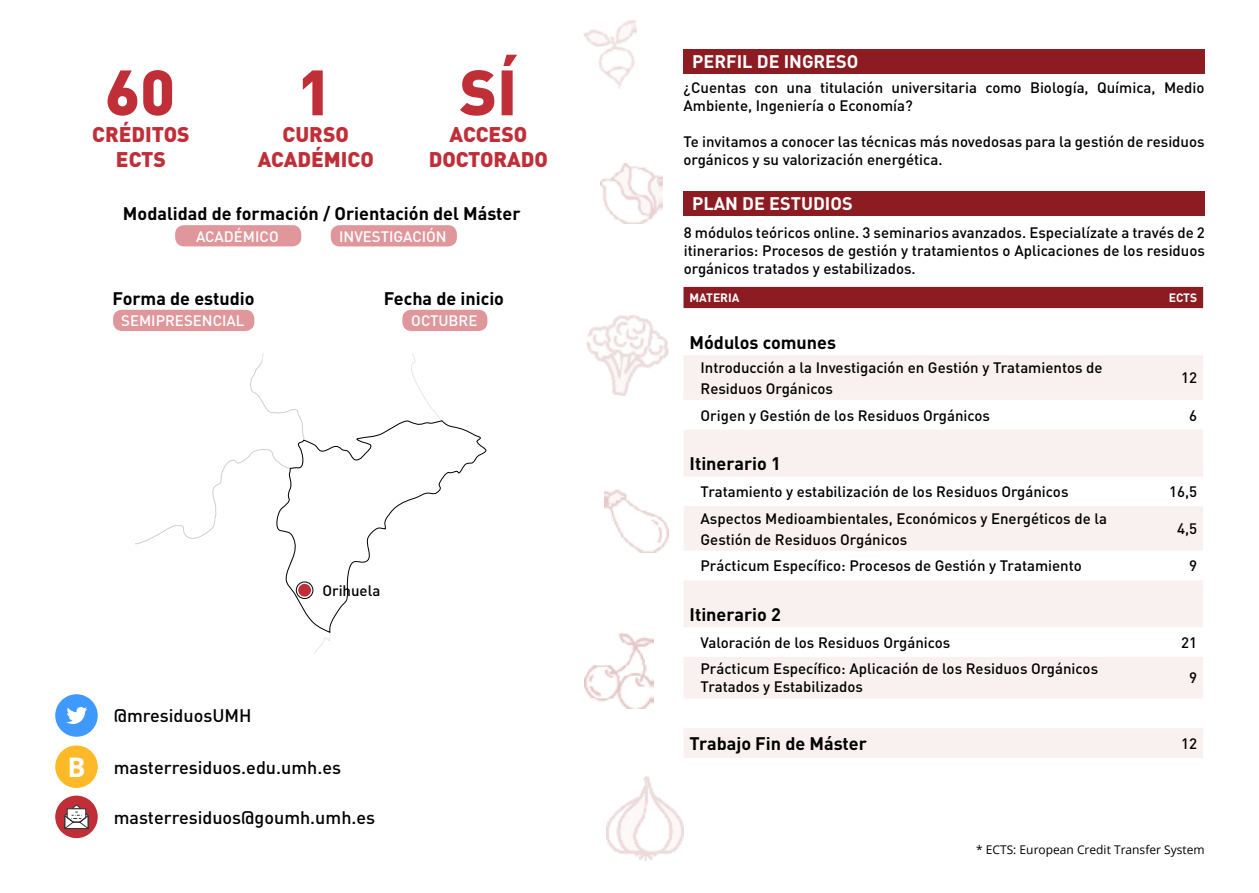
<style>
.page{position:relative;width:1259px;height:893px;background:#fff}
.page>*{position:absolute;margin:0;border:0;box-sizing:border-box;transform-origin:0 0}
.t1{font:900 63px "DIN Pro";color:#c02f38}
.t2{font:900 21px/25.2px "DIN Pro";color:#c02f38;text-align:center}
.t3{font:700 18px "DIN Pro";color:#000}
.t4{font:500 18px "DIN Pro";color:#000}
.t5{font:700 18px "DIN Pro";color:#fff}
.t6{font:500 15px/18px "DIN Pro";color:#000}
.t7{font:500 15px "DIN Pro";color:#fff}
.t8{font:12px "Open Sans";color:#000}
.t9{font:700 12px "DIN Pro";color:#fff}
.s1{font-family:"Open Sans";font-weight:700;font-size:27px;color:#fff}
</style>
<div class="page">
<div style="left:331px;top:225px;width:126px;height:21px;background:#df979b;border-radius:9px"></div>
<div style="left:113px;top:310px;width:141px;height:21px;background:#df979b;border-radius:9px"></div>
<div style="left:402px;top:310px;width:85px;height:21px;background:#df979b;border-radius:9px"></div>
<svg style="left:55px;top:694px;width:43px;height:43px"></svg>
<div style="left:55px;top:745px;width:43px;height:43px;background:#fdb927;border-radius:50%"></div>
<div style="left:55px;top:796px;width:43px;height:42px;background:#c02f38;border-radius:50%"></div>
<svg style="left:64px;top:804px;width:25px;height:25px"></svg>
<div style="left:683px;top:49px;width:521px;height:24px;background:#8c1c22"></div>
<svg style="left:443px;top:421px;width:44px;height:57px"></svg>
<svg style="left:135px;top:353px;width:308px;height:301px"></svg>
<div style="left:298px;top:584px;width:13px;height:13px;background:#c02f38;border-radius:50%"></div>
<div style="left:296px;top:582px;width:17px;height:17px;border:1px solid #000;border-radius:50%"></div>
<div style="left:175px;top:225px;width:126px;height:21px;background:#df979b;border-radius:9px"></div>
<div style="left:684px;top:191px;width:521px;height:25px;background:#8c1c22"></div>
<div style="left:683px;top:287px;width:520px;height:21px;background:#8c1c22"></div>
<svg style="left:684px;top:356px;width:519px;height:402px;fill:#f9f1ef"></svg>
<img style="left:583px;top:20px;width:54px;height:69px">
<img style="left:586px;top:315px;width:83px;height:81px">
<img style="left:600px;top:164px;width:62px;height:59px">
<img style="left:604px;top:489px;width:64px;height:64px">
<img style="left:606px;top:776px;width:78px;height:84px">
<img style="left:585px;top:633px;width:68px;height:75px">
<h1 class="t1" style="left:105px;top:50px;width:72px">60</h1>
<h2 class="t2" style="left:92px;top:121px;width:99px">CRÉDITOS<br>ECTS</h2>
<h1 class="t1" style="left:297px;top:50px;width:37px">1</h1>
<h2 class="t2" style="left:258px;top:121px;width:118px">CURSO<br>ACADÉMICO</h2>
<h1 class="t1" style="left:460px;top:50px;width:59px">SÍ</h1>
<h2 class="t2" style="left:429px;top:121px;width:121px">ACCESO<br>DOCTORADO</h2>
<p class="t3" style="left:123px;top:201px;width:399px">Modalidad de formación / Orientación del Máster</p>
<p class="t7" style="left:339px;top:226px;width:109px">INVESTIGACIÓN</p>
<p class="t7" style="left:196px;top:226px;width:84px">ACADÉMICO</p>
<p class="t3" style="left:113px;top:286px;width:143px">Forma de estudio</p>
<p class="t7" style="left:121px;top:310px;width:125px">SEMIPRESENCIAL</p>
<p class="t3" style="left:384px;top:286px;width:122px">Fecha de inicio</p>
<p class="t7" style="left:411px;top:310px;width:68px">OCTUBRE</p>
<p class="t6" style="left:322px;top:581px;width:59px">Orihuela</p>
<p class="t4" style="left:114px;top:704px;width:139px">@mresiduosUMH</p>
<p class="t4" style="left:67px;top:755px;width:275px"><span class="s1">B</span> masterresiduos.edu.umh.es</p>
<p class="t4" style="left:114px;top:805px;width:263px">masterresiduos@goumh.umh.es</p>
<p class="t5" style="left:692px;top:49px;width:168px">PERFIL DE INGRESO</p>
<p class="t6" style="left:683px;top:78px;width:522px">¿Cuentas con una titulación universitaria como Biología, Química, Medio<br>Ambiente, Ingeniería o Economía?</p>
<p class="t6" style="left:683px;top:132px;width:522px">Te invitamos a conocer las técnicas más novedosas para la gestión de residuos orgánicos y su valorización energética.</p>
<p class="t5" style="left:692px;top:192px;width:162px">PLAN DE ESTUDIOS</p>
<p class="t6" style="left:684px;top:223px;width:522px;text-align:justify">8 módulos teóricos online. 3 seminarios avanzados. Especialízate a través de 2 itinerarios: Procesos de gestión y tratamientos o Aplicaciones de los residuos orgánicos tratados y estabilizados.</p>
<p class="t9" style="left:689px;top:290px;width:51px">MATERIA</p>
<p class="t9" style="left:1168px;top:290px;width:30px">ECTS</p>
<p class="t3" style="left:689px;top:331px;width:148px">Módulos comunes</p>
<p class="t6" style="left:700px;top:356px;width:403px;line-height:21px">Introducción a la Investigación en Gestión y Tratamientos de<br>Residuos Orgánicos</p>
<p class="t6" style="left:1181px;top:368px;width:17px">12</p>
<p class="t6" style="left:700px;top:405px;width:291px">Origen y Gestión de los Residuos Orgánicos</p>
<p class="t6" style="left:1189px;top:405px;width:9px">6</p>
<p class="t3" style="left:689px;top:452px;width:93px">Itinerario 1</p>
<p class="t6" style="left:700px;top:482px;width:369px">Tratamiento y estabilización de los Residuos Orgánicos</p>
<p class="t6" style="left:1169px;top:482px;width:30px">16,5</p>
<p class="t6" style="left:700px;top:507px;width:408px;line-height:21px">Aspectos Medioambientales, Económicos y Energéticos de la<br>Gestión de Residuos Orgánicos</p>
<p class="t6" style="left:1177px;top:519px;width:22px">4,5</p>
<p class="t6" style="left:700px;top:556px;width:383px">Prácticum Específico: Procesos de Gestión y Tratamiento</p>
<p class="t6" style="left:1189px;top:556px;width:9px">9</p>
<p class="t3" style="left:689px;top:602px;width:93px">Itinerario 2</p>
<p class="t6" style="left:700px;top:633px;width:251px">Valoración de los Residuos Orgánicos</p>
<p class="t6" style="left:1181px;top:633px;width:17px">21</p>
<p class="t6" style="left:700px;top:659px;width:399px">Prácticum Específico: Aplicación de los Residuos Orgánicos<br>Tratados y Estabilizados</p>
<p class="t6" style="left:1189px;top:668px;width:9px">9</p>
<p class="t3" style="left:689px;top:731px;width:179px">Trabajo Fin de Máster</p>
<p class="t6" style="left:1181px;top:734px;width:17px">12</p>
<p class="t8" style="left:976px;top:841px;width:230px">* ECTS: European Credit Transfer System</p>
</div>
